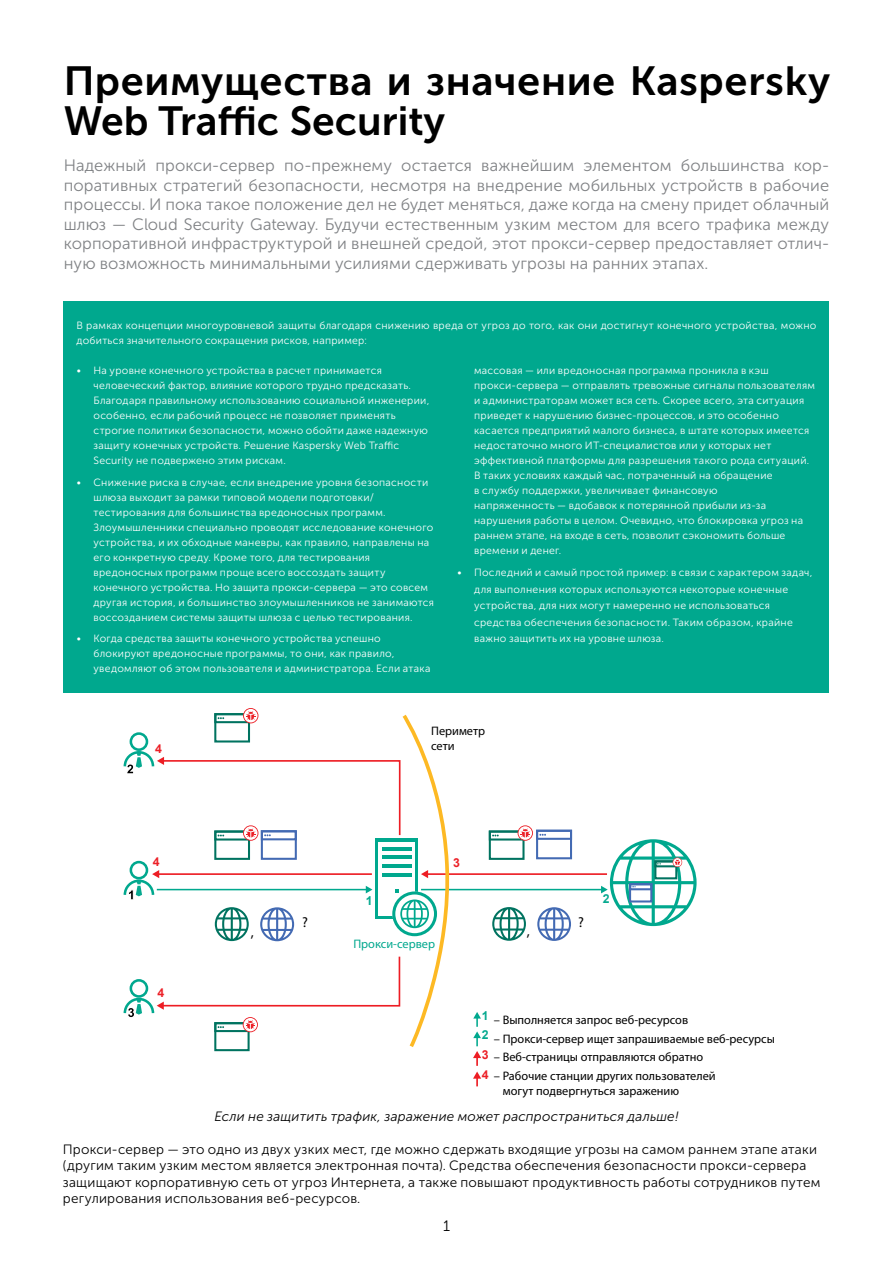
<style>
.page{position:relative;width:893px;height:1263px;background:#fff}
.page>*{position:absolute;margin:0;border:0;box-sizing:border-box;transform-origin:0 0}
.t1{font:40.5px/40.5px "Museo Sans Cyrl 700";letter-spacing:.015em;color:#000}
.t2{font:16.5px/19.5px "Museo Sans Cyrl 300";letter-spacing:.005em;color:#808285;text-align:justify}
.t3{font:15px "Museo Sans Cyrl 300";color:#000}
.t4{font:14.4px "Myriad Pro";color:#000}
.t5{font:13.5px/16.5px "Museo Sans Cyrl 300";letter-spacing:.015em;color:#000}
.t6{font:italic 13.5px "Museo Sans Cyrl 300";letter-spacing:.015em;color:#000}
.t7{font:12.3px/19.5px "Myriad Pro";color:#000;text-align:center}
.t8{font:12.3px "Myriad Pro";color:#00a88e}
.t9{font:700 12.3px "Arial";color:#ec2027}
.t10{font:700 12.3px "Arial";color:#06a98f}
.t11{font:10.5px/15px "Museo Sans Cyrl 300";letter-spacing:.025em;color:#fff}
.s1{font-family:"Arial";font-weight:700;color:#ec2027}
</style>
<div class="page">
<div style="left:64px;top:301px;width:765px;height:392px;background:#00a88e"></div>
<hr style="left:421px;top:889px;width:181px;height:1px;background:#00a88e">
<hr style="left:427px;top:873px;width:180px;height:2px;background:#ed1d24">
<div style="left:536px;top:830px;width:36px;height:29px;border:2px solid #436ab3"></div>
<div style="left:536px;top:830px;width:36px;height:10px;border:2px solid #436ab3"></div>
<svg style="left:539px;top:834px;width:7px;height:2px"></svg>
<svg style="left:492px;top:907px;width:34px;height:34px"></svg>
<svg style="left:537px;top:907px;width:34px;height:34px"></svg>
<svg style="left:601px;top:839px;width:96px;height:87px"></svg>
<div style="left:489px;top:830px;width:35px;height:30px;border:2px solid #007360"></div>
<div style="left:489px;top:830px;width:35px;height:10px;border:2px solid #007360"></div>
<svg style="left:492px;top:834px;width:7px;height:2px"></svg>
<svg style="left:518px;top:825px;width:15px;height:16px"></svg>
<svg style="left:473px;top:1012px;width:8px;height:74px"></svg>
<svg style="left:123px;top:708px;width:332px;height:343px"></svg>
<h1 class="t1" style="left:64px;top:61px;width:768px">Преимущества и значение Kaspersky<br>Web Traffic Security</h1>
<p class="t2" style="left:64px;top:156px;width:767px">Надежный прокси-сервер по-прежнему остается важнейшим элементом большинства кор&shy;поративных стратегий безопасности, несмотря на внедрение мобильных устройств в рабочие процессы. И пока такое положение дел не будет меняться, даже когда на смену придет облачный шлюз — Cloud Security Gateway. Будучи естественным узким местом для всего трафика между корпоративной инфраструктурой и внешней средой, этот прокси-сервер предоставляет отлич&shy;ную возможность минимальными усилиями сдерживать угрозы на ранних этапах.</p>
<p class="t11" style="left:77px;top:318px;width:741px">В рамках концепции многоуровневой защиты благодаря снижению вреда от угроз до того, как они достигнут конечного устройства, можно добиться значительного сокращения рисков, например:</p>
<p class="t11" style="left:94px;top:363px;width:337px;text-indent:-17px">• На уровне конечного устройства в расчет принимается человеческий фактор, влияние которого трудно предсказать.<br>Благодаря правильному использованию социальной инженерии, особенно, если рабочий процесс не позволяет применять строгие политики безопасности, можно обойти даже надежную защиту конечных устройств. Решение Kaspersky Web Traffic Security не подвержено этим рискам.</p>
<p class="t11" style="left:94px;top:475px;width:342px;text-indent:-17px">• Снижение риска в случае, если внедрение уровня безопасности шлюза выходит за рамки типовой модели подготовки/ тестирования для большинства вредоносных программ.<br>Злоумышленники специально проводят исследование конечного устройства, и их обходные маневры, как правило, направлены на его конкретную среду. Кроме того, для тестирования вредоносных программ проще всего воссоздать защиту конечного устройства. Но защита прокси-сервера — это совсем другая история, и большинство злоумышленников не занимаются воссозданием системы защиты шлюза с целью тестирования.</p>
<p class="t11" style="left:94px;top:631px;width:338px;text-indent:-17px">• Когда средства защиты конечного устройства успешно блокируют вредоносные программы, то они, как правило, уведомляют об этом пользователя и администратора. Если атака</p>
<p class="t11" style="left:474px;top:363px;width:342px">массовая — или вредоносная программа проникла в кэш прокси-сервера — отправлять тревожные сигналы пользователям и администраторам может вся сеть. Скорее всего, эта ситуация приведет к нарушению бизнес-процессов, и это особенно касается предприятий малого бизнеса, в штате которых имеется недостаточно много ИТ-специалистов или у которых нет эффективной платформы для разрешения такого рода ситуаций.<br>В таких условиях каждый час, потраченный на обращение<br>в службу поддержки, увеличивает финансовую<br>напряженность — вдобавок к потерянной прибыли из-за нарушения работы в целом. Очевидно, что блокировка угроз на раннем этапе, на входе в сеть, позволит сэкономить больше времени и денег.</p>
<p class="t11" style="left:474px;top:564px;width:340px;line-height:16.5px;text-indent:-17px">• Последний и самый простой пример: в связи с характером задач, для выполнения которых используются некоторые конечные устройства, для них могут намеренно не использоваться средства обеспечения безопасности. Таким образом, крайне важно защитить их на уровне шлюза.</p>
<p class="t9" style="left:155px;top:740px;width:8px">4</p>
<p class="t7" style="left:431px;top:724px;width:55px;line-height:14.9px;text-align:left">Периметр сети</p>
<p class="t9" style="left:153px;top:854px;width:8px">4</p>
<p class="t9" style="left:453px;top:854px;width:8px">3</p>
<p class="t9" style="left:157px;top:985px;width:8px">4</p>
<h3 class="t4" style="left:251px;top:923px;width:4px">,</h3>
<h3 class="t4" style="left:302px;top:913px;width:7px">?</h3>
<p class="t10" style="left:366px;top:893px;width:8px">1</p>
<p class="t8" style="left:353px;top:936px;width:83px">Прокси-сервер</p>
<h3 class="t4" style="left:527px;top:923px;width:4px">,</h3>
<h3 class="t4" style="left:578px;top:913px;width:7px">?</h3>
<p class="t10" style="left:603px;top:891px;width:8px">2</p>
<p class="t10" style="left:482px;top:1007px;width:8px">1</p>
<p class="t7" style="left:494px;top:1009px;width:196px">– Выполняется запрос веб-ресурсов</p>
<p class="t7" style="left:482px;top:1029px;width:295px"><sup>2</sup> – Прокси-сервер ищет запрашиваемые веб-ресурсы</p>
<p class="t9" style="left:482px;top:1046px;width:8px">3</p>
<p class="t7" style="left:482px;top:1046px;width:235px">– Веб-страницы отправляются обратно<br><span class="s1">4</span> – Рабочие станции других пользователей</p>
<p class="t7" style="left:503px;top:1081px;width:178px">могут подвергнуться заражению</p>
<p class="t6" style="left:214px;top:1108px;width:466px">Если не защитить трафик, заражение может распространиться дальше!</p>
<p class="t5" style="left:63px;top:1141px;width:759px">Прокси-сервер — это одно из двух узких мест, где можно сдержать входящие угрозы на самом раннем этапе атаки (другим таким узким местом является электронная почта). Средства обеспечения безопасности прокси-сервера защищают корпоративную сеть от угроз Интернета, а также повышают продуктивность работы сотрудников путем регулирования использования веб-ресурсов.</p>
<h3 class="t3" style="left:443px;top:1218px;width:9px">1</h3>
</div>
